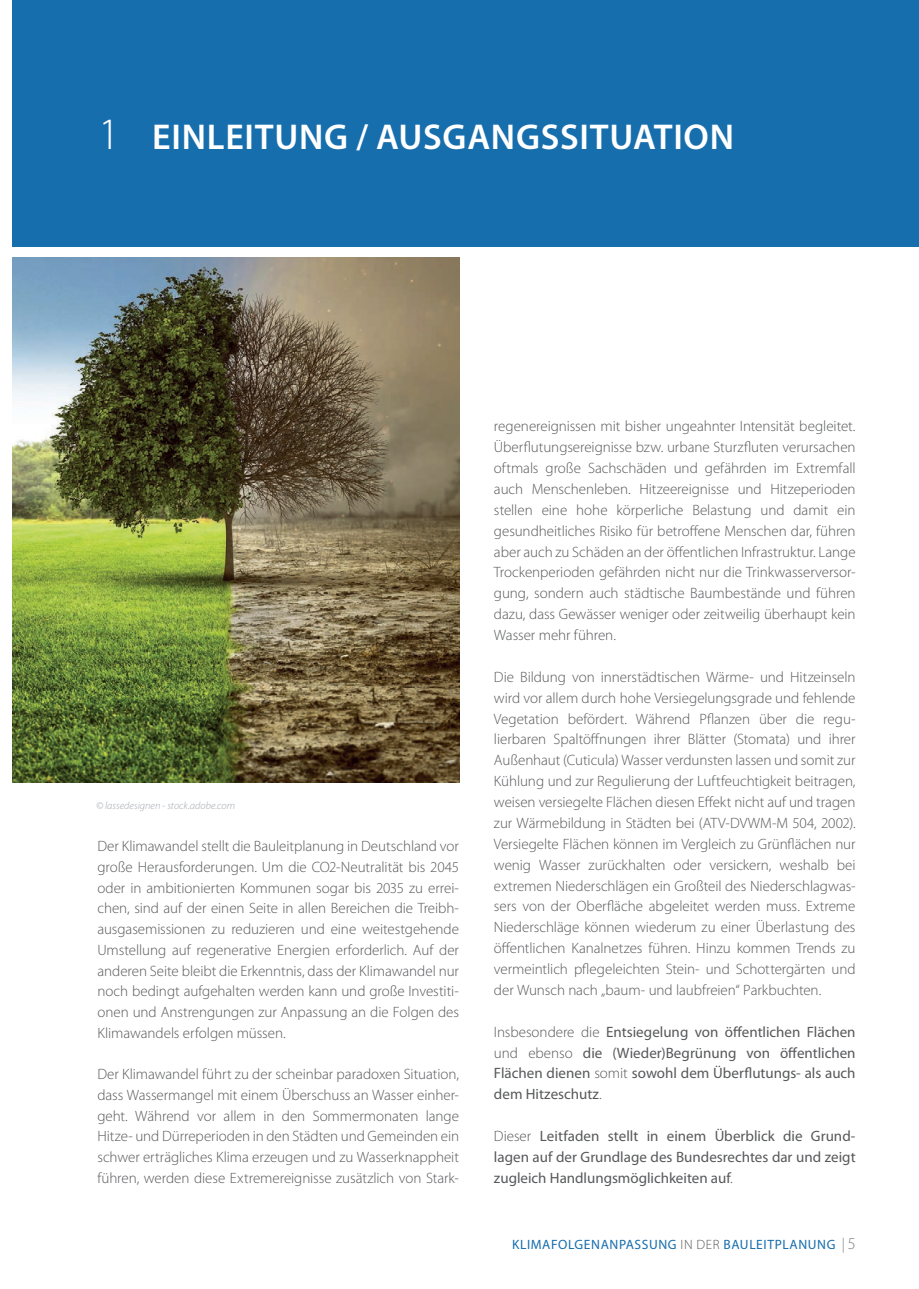
<style>
.page{position:relative;width:919px;height:1289px;background:#fff}
.page>*{position:absolute;margin:0;border:0;box-sizing:border-box;transform-origin:0 0}
.t1{font:600 36px "Myriad Pro";letter-spacing:.02em;color:#fff}
.t2{font:300 15px/20.9px "Myriad Pro";letter-spacing:-.005em;color:#57585a;text-align:justify}
.t3{font:15px/20.9px "Myriad Pro";color:#57585a;text-align:justify}
.t4{font:13.5px "Myriad Pro";letter-spacing:.045em;color:#176ead}
.t5{font:italic 300 10.5px "Myriad Pro";color:#a0a6ac}
.s1{font-weight:300;font-size:45px}
.s2{font-weight:300}
.s3{font-weight:300;color:#57585a}
.s4{font-weight:300;font-size:15px;color:#808285}
.s5{font-weight:300;font-size:16.5px;color:#808285}
</style>
<div class="page">
<div style="left:13px;top:0;width:905px;height:247px;background:#176ead"></div>
<img style="left:13px;top:257px;width:446px;height:525px">
<h1 class="t1" style="left:98px;top:114px;width:637px"><span class="s1">1</span> EINLEITUNG / AUSGANGSSITUATION</h1>
<p class="t5" style="left:96px;top:799px;width:140px">© lassedesignen - stock.adobe.com</p>
<p class="t2" style="left:97px;top:835px;width:363px">Der Klimawandel stellt die Bauleitplanung in Deutschland vor große Herausforderungen. Um die CO2-Neutralität bis 2045 oder in ambitionierten Kommunen sogar bis 2035 zu errei&shy;chen, sind auf der einen Seite in allen Bereichen die Treibh&shy;ausgasemissionen zu reduzieren und eine weitestgehende Umstellung auf regenerative Energien erforderlich. Auf der anderen Seite bleibt die Erkenntnis, dass der Klimawandel nur noch bedingt aufgehalten werden kann und große Investiti&shy;onen und Anstrengungen zur Anpassung an die Folgen des Klimawandels erfolgen müssen.</p>
<p class="t2" style="left:97px;top:1063px;width:363px">Der Klimawandel führt zu der scheinbar paradoxen Situation, dass Wassermangel mit einem Überschuss an Wasser einher&shy;geht. Während vor allem in den Sommermonaten lange Hitze- und Dürreperioden in den Städten und Gemeinden ein schwer erträgliches Klima erzeugen und zu Wasserknappheit führen, werden diese Extremereignisse zusätzlich von Stark-</p>
<p class="t2" style="left:494px;top:416px;width:363px">regenereignissen mit bisher ungeahnter Intensität begleitet.<br>Überflutungsereignisse bzw. urbane Sturzfluten verursachen oftmals große Sachschäden und gefährden im Extremfall auch Menschenleben. Hitzeereignisse und Hitzeperioden stellen eine hohe körperliche Belastung und damit ein gesundheitliches Risiko für betroffene Menschen dar, führen aber auch zu Schäden an der öffentlichen Infrastruktur. Lange Trockenperioden gefährden nicht nur die Trinkwasserversor&shy;gung, sondern auch städtische Baumbestände und führen dazu, dass Gewässer weniger oder zeitweilig überhaupt kein Wasser mehr führen.</p>
<p class="t2" style="left:494px;top:666px;width:363px">Die Bildung von innerstädtischen Wärme- und Hitzeinseln wird vor allem durch hohe Versiegelungsgrade und fehlende Vegetation befördert. Während Pflanzen über die regu&shy;lierbaren Spaltöffnungen ihrer Blätter (Stomata) und ihrer Außenhaut (Cuticula) Wasser verdunsten lassen und somit zur Kühlung und zur Regulierung der Luftfeuchtigkeit beitragen, weisen versiegelte Flächen diesen Effekt nicht auf und tragen zur Wärmebildung in Städten bei (ATV-DVWM-M 504, 2002).<br>Versiegelte Flächen können im Vergleich zu Grünflächen nur wenig Wasser zurückhalten oder versickern, weshalb bei extremen Niederschlägen ein Großteil des Niederschlagwas&shy;sers von der Oberfläche abgeleitet werden muss. Extreme Niederschläge können wiederum zu einer Überlastung des öffentlichen Kanalnetzes führen. Hinzu kommen Trends zu vermeintlich pflegeleichten Stein- und Schottergärten und der Wunsch nach „baum- und laubfreien“ Parkbuchten.</p>
<p class="t3" style="left:494px;top:1020px;width:363px"><span class="s2">Insbesondere die</span> Entsiegelung von öffentlichen Flächen <span class="s2">und ebenso</span> die (Wieder)Begrünung von öffentlichen Flächen dienen <span class="s2">somit</span> sowohl dem Überflutungs- als auch dem Hitzeschutz<span class="s2">.</span></p>
<p class="t3" style="left:494px;top:1125px;width:363px"><span class="s2">Dieser</span> Leitfaden stellt in einem Überblick die Grund&shy;lagen auf der Grundlage des Bundesrechtes dar und zeigt zugleich Handlungsmöglichkeiten auf<span class="s2">.</span></p>
<p class="t4" style="left:512px;top:1236px;width:344px">KLIMAFOLGENANPASSUNG <span class="s3">IN DER</span> BAULEITPLANUNG <span class="s4">|</span> <span class="s5">5</span></p>
</div>
